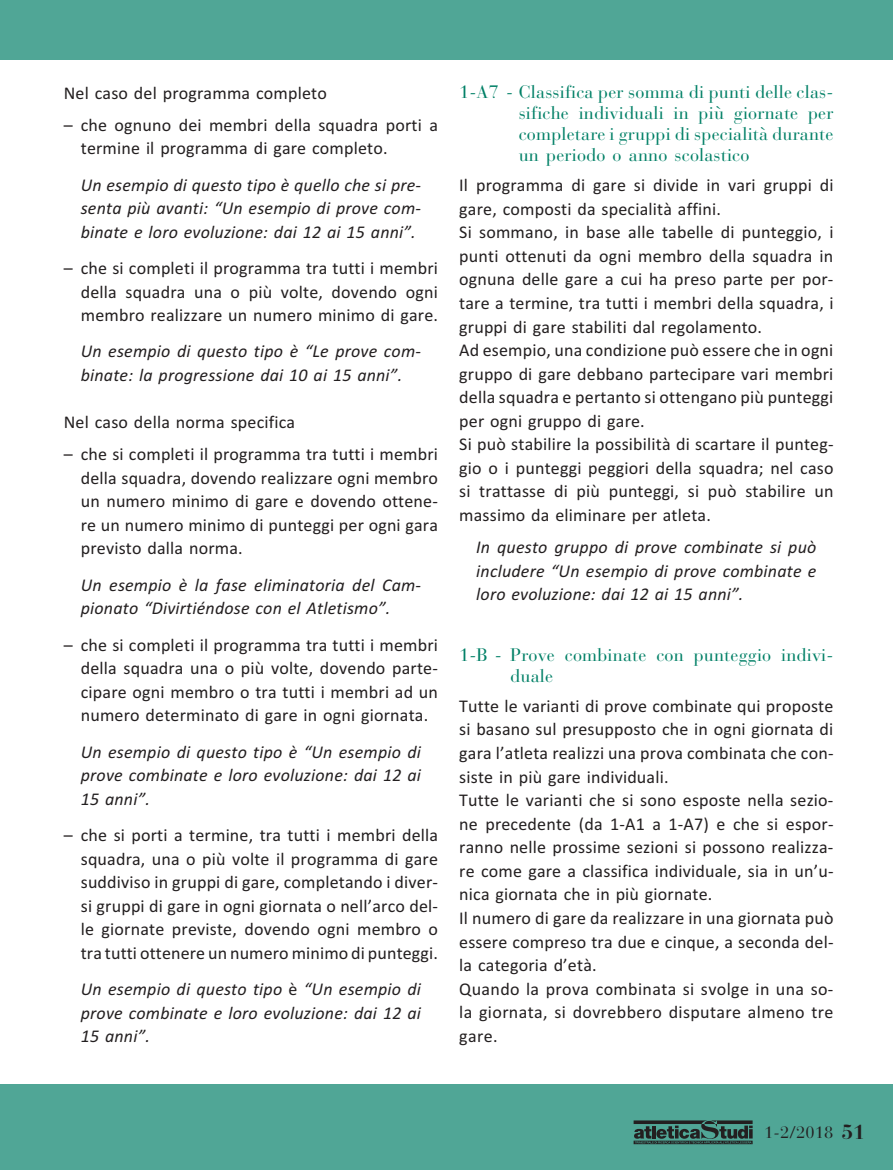
<style>
.page{position:relative;width:893px;height:1170px;background:#fff}
.page>*{position:absolute;margin:0;border:0;box-sizing:border-box;transform-origin:0 0}
.t1{font:700 20.25px "Bauer Bodoni";color:#231f20}
.t2{font:18px/23.5px "Calibri";letter-spacing:.01em;color:#231f20;text-align:justify}
.t3{font:italic 18px/23.5px "Calibri";letter-spacing:.01em;color:#231f20;text-align:justify}
.t4{font:18px/21px "Bauer Bodoni";letter-spacing:.01em;color:#008066;text-align:justify}
.t5{font:16.5px "Bauer Bodoni";color:#231f20}
.s1{font-style:normal}
</style>
<div class="page">
<div style="left:0;top:1084px;width:893px;height:85px;background:#50a696"></div>
<svg style="left:634px;top:1120px;width:119px;height:24px"></svg>
<div style="left:0;top:0;width:893px;height:60px;background:#50a696"></div>
<p class="t2" style="left:64px;top:82px;width:265px">Nel caso del programma completo</p>
<p class="t2" style="left:81px;top:114px;width:359px;text-indent:-17px">– che ognuno dei membri della squadra porti a termine il programma di gare completo.</p>
<p class="t3" style="left:81px;top:174px;width:342px">Un esempio di questo tipo è quello che si pre&shy;senta più avanti: “Un esempio di prove com&shy;binate e loro evoluzione: dai 12 ai 15 anni”.</p>
<p class="t2" style="left:81px;top:258px;width:359px;text-indent:-17px">– che si completi il programma tra tutti i membri della squadra una o più volte, dovendo ogni membro realizzare un numero minimo di gare.</p>
<p class="t3" style="left:81px;top:341px;width:342px">Un esempio di questo tipo è “Le prove com&shy;binate: la progressione dai 10 ai 15 anni”.</p>
<p class="t2" style="left:64px;top:412px;width:233px">Nel caso della norma specifica</p>
<p class="t2" style="left:81px;top:444px;width:359px;text-indent:-17px">– che si completi il programma tra tutti i membri della squadra, dovendo realizzare ogni membro un numero minimo di gare e dovendo ottene&shy;re un numero minimo di punteggi per ogni gara previsto dalla norma.</p>
<p class="t3" style="left:81px;top:574px;width:342px">Un esempio è la fase eliminatoria del Cam&shy;pionato “Divirtiéndose con el Atletismo”.</p>
<p class="t2" style="left:81px;top:634px;width:359px;text-indent:-17px">– che si completi il programma tra tutti i membri della squadra una o più volte, dovendo parte&shy;cipare ogni membro o tra tutti i membri ad un numero determinato di gare in ogni giornata.</p>
<p class="t3" style="left:81px;top:741px;width:342px">Un esempio di questo tipo è “Un esempio di prove combinate e loro evoluzione: dai 12 ai 15 anni”.</p>
<p class="t2" style="left:81px;top:824px;width:359px;text-indent:-17px">– che si porti a termine, tra tutti i membri della squadra, una o più volte il programma di gare suddiviso in gruppi di gare, completando i diver - si gruppi di gare in ogni giornata o nell’arco del&shy;le giornate previste, dovendo ogni membro o tra tutti ottenere un numero minimo di punteggi.</p>
<p class="t3" style="left:81px;top:978px;width:342px">Un esempio di questo tipo <span class="s1">è</span> “Un esempio di prove combinate e loro evoluzione: dai 12 ai 15 anni”.</p>
<p class="t4" style="left:519px;top:84px;width:316px;text-indent:-60px">1-A7 - Classifica per somma di punti delle clas&shy;sifiche individuali in più giornate per completare i gruppi di specialità durante un periodo o anno scolastico</p>
<p class="t2" style="left:459px;top:175px;width:376px;text-align:left">Il programma di gare si divide in vari gruppi di gare, composti da specialità affini.<br>Si sommano, in base alle tabelle di punteggio, i punti ottenuti da ogni membro della squadra in ognuna delle gare a cui ha preso parte per por&shy;tare a termine, tra tutti i membri della squadra, i gruppi di gare stabiliti dal regolamento.<br>Ad esempio, una condizione può essere che in ogni gruppo di gare debbano partecipare vari membri della squadra e pertanto si ottengano più punteggi per ogni gruppo di gare.<br>Si può stabilire la possibilità di scartare il punteg&shy;gio o i punteggi peggiori della squadra; nel caso si trattasse di più punteggi, si può stabilire un massimo da eliminare per atleta.</p>
<p class="t3" style="left:476px;top:537px;width:342px">In questo gruppo di prove combinate si può includere “Un esempio di prove combinate e loro evoluzione: dai 12 ai 15 anni”.</p>
<p class="t4" style="left:510px;top:646px;width:325px;text-indent:-51px">1-B - Prove combinate con punteggio indivi&shy;duale</p>
<p class="t2" style="left:459px;top:695px;width:376px;text-align:left">Tutte le varianti di prove combinate qui proposte si basano sul presupposto che in ogni giornata di gara l’atleta realizzi una prova combinata che con&shy;siste in più gare individuali.<br>Tutte le varianti che si sono esposte nella sezio&shy;ne precedente (da 1-A1 a 1-A7) e che si espor&shy;ranno nelle prossime sezioni si possono realizza&shy;re come gare a classifica individuale, sia in un’u&shy;nica giornata che in più giornate.<br>Il numero di gare da realizzare in una giornata può essere compreso tra due e cinque, a seconda del&shy;la categoria d’età.<br>Quando la prova combinata si svolge in una so&shy;la giornata, si dovrebbero disputare almeno tre gare.</p>
<p class="t5" style="left:764px;top:1125px;width:71px">1-2/2018</p>
<p class="t1" style="left:842px;top:1123px;width:24px">51</p>
</div>
